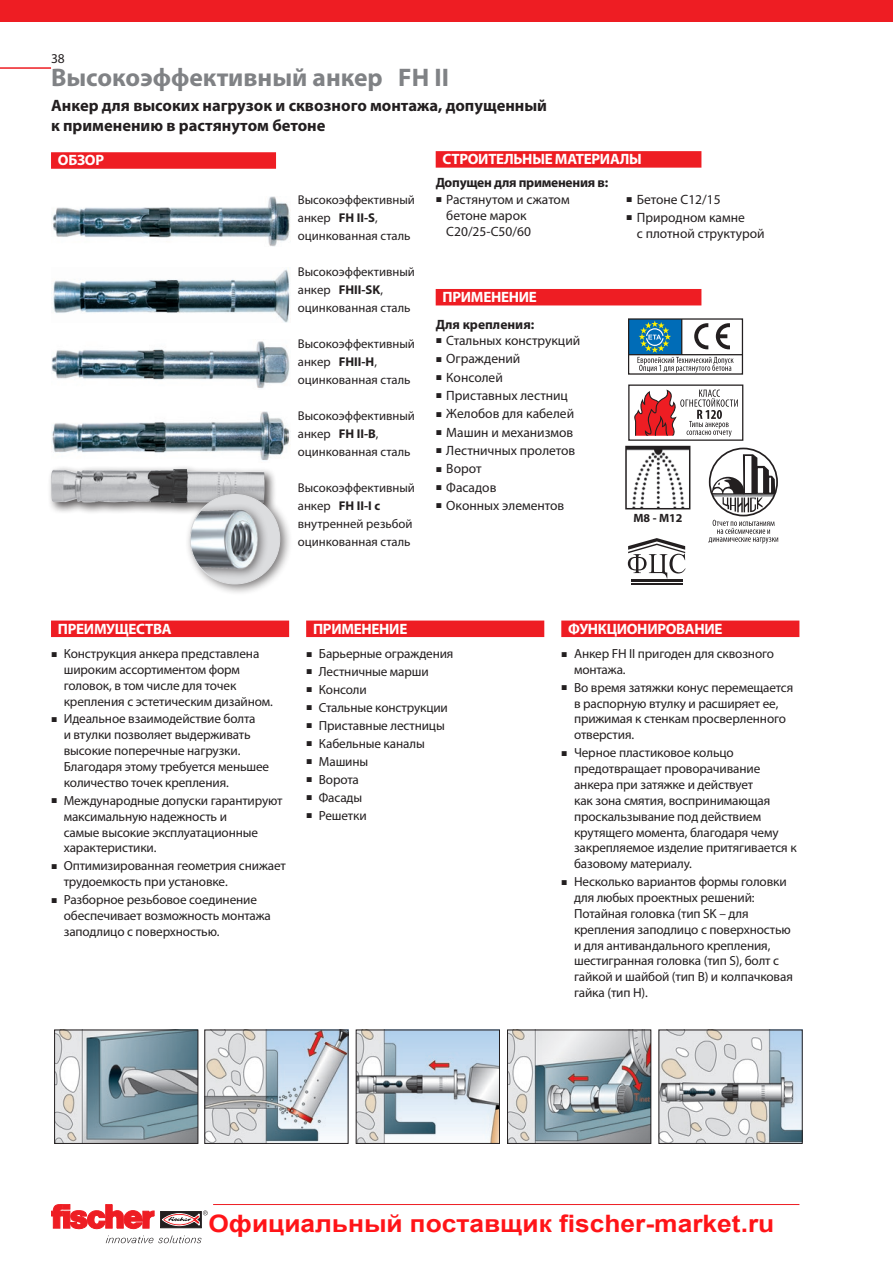
<style>
.page{position:relative;width:893px;height:1263px;background:#fff}
.page>*{position:absolute;margin:0;border:0;box-sizing:border-box;transform-origin:0 0}
.t1{font:700 25.5px "Myriad Pro";color:#808285}
.t2{font:700 24px "Arial";color:#ff1418;scale:1.1 1}
.t3{font:700 16.5px/19.8px "Myriad Pro";color:#231f20}
.t4{font:700 15px "Myriad Pro";letter-spacing:-.02em;color:#fff}
.t5{font:13.5px/16.2px "Myriad Pro";color:#231f20}
.t6{font:700 13.5px "Myriad Pro";letter-spacing:-.02em;color:#231f20}
.t7{font:700 13.5px "Myriad Pro";color:#231f20}
.t8{font:13.2px/15.9px "Myriad Pro";letter-spacing:-.01em;color:#231f20}
.t9{font:12.75px/18px "Myriad Pro";color:#231f20}
.t10{font:700 12px "Myriad Pro";color:#231f20}
.s1{font-weight:700}
.s2{font-family:"Arial";font-size:10.5px}
</style>
<div class="page">
<div style="left:0;top:0;width:893px;height:21px;background:#ee1d23"></div>
<hr style="left:0;top:67px;width:51px;height:2px;background:#ee1d23">
<hr style="left:213px;top:1204px;width:586px;height:1px;background:#ee1d23">
<svg style="left:160px;top:1211px;width:42px;height:17px"></svg>
<svg style="left:51px;top:1204px;width:103px;height:25px"></svg>
<svg style="left:162px;top:1210px;width:46px;height:15px"></svg>
<svg style="left:106px;top:1235px;width:95px;height:8px"></svg>
<img style="left:52px;top:196px;width:238px;height:50px">
<img style="left:52px;top:412px;width:238px;height:49px">
<img style="left:51px;top:341px;width:239px;height:48px">
<img style="left:51px;top:269px;width:239px;height:54px">
<img style="left:628px;top:449px;width:59px;height:56px">
<div style="left:625px;top:446px;width:65px;height:63px;border:2px solid #231f20"></div>
<div style="left:47px;top:465px;width:230px;height:50px;background:#231f20;opacity:.75"></div>
<img style="left:51px;top:469px;width:214px;height:34px">
<div style="left:184px;top:488px;width:108px;height:108px;background:#231f20;opacity:.6"></div>
<div style="left:190px;top:504px;width:79px;height:76px;background:#231f20;opacity:.6"></div>
<img style="left:190px;top:494px;width:90px;height:90px;border-radius:45px">
<img style="left:206px;top:1031px;width:140px;height:111px">
<div style="left:204px;top:1029px;width:144px;height:115px;border:1px solid #231f20"></div>
<img style="left:358px;top:1031px;width:140px;height:111px">
<div style="left:356px;top:1029px;width:144px;height:115px;border:1px solid #231f20"></div>
<img style="left:509px;top:1031px;width:140px;height:111px">
<div style="left:507px;top:1029px;width:144px;height:115px;border:1px solid #231f20"></div>
<img style="left:660px;top:1031px;width:141px;height:111px">
<div style="left:658px;top:1029px;width:145px;height:115px;border:1px solid #231f20"></div>
<img style="left:56px;top:1031px;width:140px;height:111px">
<div style="left:54px;top:1029px;width:144px;height:115px;border:1px solid #231f20"></div>
<div style="left:51px;top:620px;width:238px;height:17px;background:#ee1d23"></div>
<div style="left:306px;top:620px;width:238px;height:17px;background:#ee1d23"></div>
<div style="left:561px;top:620px;width:238px;height:17px;background:#ee1d23"></div>
<hr style="left:631px;top:579px;width:52px;height:3px;background:#231f20">
<hr style="left:631px;top:583px;width:52px;height:2px;background:#231f20">
<svg style="left:628px;top:538px;width:58px;height:40px"></svg>
<div style="left:629px;top:319px;width:53px;height:36px;background:#006cb7"></div>
<div style="left:628px;top:319px;width:115px;height:56px;border:1px solid #231f20"></div>
<svg style="left:637px;top:321px;width:97px;height:52px"></svg>
<hr style="left:629px;top:354px;width:113px;height:1px;background:#231f20">
<hr style="left:681px;top:319px;width:1px;height:36px;background:#231f20">
<svg style="left:709px;top:520px;width:69px;height:24px"></svg>
<div style="left:709px;top:448px;width:69px;height:68px;border:2px solid #231f20;border-radius:50%"></div>
<svg style="left:712px;top:454px;width:63px;height:58px"></svg>
<div style="left:628px;top:384px;width:115px;height:57px;border:1px solid #231f20"></div>
<svg style="left:634px;top:389px;width:104px;height:48px"></svg>
<div style="left:51px;top:152px;width:225px;height:17px;background:#ee1d23"></div>
<div style="left:436px;top:151px;width:265px;height:17px;background:#ee1d23"></div>
<div style="left:436px;top:289px;width:265px;height:16px;background:#ee1d23"></div>
<p class="t5" style="left:51px;top:50px;width:15px">38</p>
<h1 class="t1" style="left:51px;top:61px;width:399px">Высокоэффективный анкер FH II</h1>
<p class="t3" style="left:51px;top:95px;width:498px">Анкер для высоких нагрузок и сквозного монтажа, допущенный к применению в растянутом бетоне</p>
<p class="t4" style="left:58px;top:150px;width:48px">ОБЗОР</p>
<p class="t9" style="left:298px;top:190px;width:119px">Высокоэффективный анкер <span class="s1">FH II-S</span>, оцинкованная сталь</p>
<p class="t9" style="left:298px;top:262px;width:119px">Высокоэффективный анкер <span class="s1">FHII-SK</span>, оцинкованная сталь</p>
<p class="t9" style="left:298px;top:334px;width:119px">Высокоэффективный анкер <span class="s1">FHII-H</span>, оцинкованная сталь</p>
<p class="t9" style="left:298px;top:407px;width:119px">Высокоэффективный анкер <span class="s1">FH II-B</span>, оцинкованная сталь</p>
<p class="t9" style="left:298px;top:479px;width:119px">Высокоэффективный анкер <span class="s1">FH II-I с </span>внутренней резьбой оцинкованная сталь</p>
<p class="t5" style="left:299px;top:193px;width:126px">Высокоэффективный анкер <span class="s1">FH II-S</span>, оцинкованная сталь</p>
<p class="t5" style="left:299px;top:265px;width:126px">Высокоэффективный анкер <span class="s1">FH II-SK</span>, оцинкованная сталь</p>
<p class="t5" style="left:299px;top:336px;width:126px">Высокоэффективный анкер <span class="s1">FH II-H</span>, оцинкованная сталь</p>
<p class="t5" style="left:299px;top:409px;width:126px">Высокоэффективный анкер <span class="s1">FH II-B</span>, оцинкованная сталь</p>
<p class="t5" style="left:299px;top:485px;width:123px">анкер FH II-I с внутренней резьбой оцинкованная сталь</p>
<p class="t4" style="left:443px;top:149px;width:201px">СТРОИТЕЛЬНЫЕ МАТЕРИАЛЫ</p>
<p class="t6" style="left:436px;top:174px;width:174px">Допущен для применения в:</p>
<p class="t5" style="left:446px;top:191px;width:125px;text-indent:-11px"><span class="s2">■</span> Растянутом и сжатом бетоне марок<br>C20/25-C50/60</p>
<p class="t5" style="left:626px;top:191px;width:96px"><span class="s2">■</span> Бетоне C12/15</p>
<p class="t5" style="left:637px;top:209px;width:129px;text-indent:-11px"><span class="s2">■</span> Природном камне<br>с плотной структурой</p>
<p class="t4" style="left:443px;top:287px;width:96px">ПРИМЕНЕНИЕ</p>
<p class="t7" style="left:436px;top:315px;width:100px">Для крепления:</p>
<p class="t5" style="left:436px;top:332px;width:146px"><span class="s2">■</span> Стальных конструкций</p>
<p class="t5" style="left:436px;top:350px;width:86px"><span class="s2">■</span> Ограждений</p>
<p class="t5" style="left:436px;top:369px;width:69px"><span class="s2">■</span> Консолей</p>
<p class="t5" style="left:436px;top:387px;width:134px"><span class="s2">■</span> Приставных лестниц</p>
<p class="t5" style="left:436px;top:405px;width:140px"><span class="s2">■</span> Желобов для кабелей</p>
<p class="t5" style="left:436px;top:424px;width:139px"><span class="s2">■</span> Машин и механизмов</p>
<p class="t5" style="left:436px;top:442px;width:141px"><span class="s2">■</span> Лестничных пролетов</p>
<p class="t5" style="left:436px;top:460px;width:47px"><span class="s2">■</span> Ворот</p>
<p class="t5" style="left:436px;top:479px;width:62px"><span class="s2">■</span> Фасадов</p>
<p class="t5" style="left:436px;top:497px;width:130px"><span class="s2">■</span> Оконных элементов</p>
<p class="t10" style="left:633px;top:510px;width:50px">M8 - M12</p>
<p class="t4" style="left:58px;top:619px;width:115px">ПРЕИМУЩЕСТВА</p>
<p class="t8" style="left:64px;top:645px;width:211px;text-indent:-13px"><span class="s2">■</span> Конструкция анкера представлена широким ассортиментом форм головок, в том числе для точек крепления с эстетическим дизайном.</p>
<p class="t8" style="left:64px;top:711px;width:207px;text-indent:-13px"><span class="s2">■</span> Идеальное взаимодействие болта<br>и втулки позволяет выдерживать высокие поперечные нагрузки.<br>Благодаря этому требуется меньшее количество точек крепления.</p>
<p class="t8" style="left:64px;top:792px;width:220px;text-indent:-13px"><span class="s2">■</span> Международные допуски гарантируют максимальную надежность и<br>самые высокие эксплуатационные характеристики.</p>
<p class="t8" style="left:64px;top:858px;width:224px;text-indent:-13px"><span class="s2">■</span> Оптимизированная геометрия снижает трудоемкость при установке.</p>
<p class="t8" style="left:64px;top:891px;width:209px;text-indent:-13px"><span class="s2">■</span> Разборное резьбовое соединение обеспечивает возможность монтажа заподлицо с поверхностью.</p>
<p class="t4" style="left:313px;top:619px;width:96px">ПРИМЕНЕНИЕ</p>
<p class="t8" style="left:306px;top:645px;width:149px"><span class="s2">■</span> Барьерные ограждения</p>
<p class="t8" style="left:306px;top:663px;width:124px"><span class="s2">■</span> Лестничные марши</p>
<p class="t8" style="left:306px;top:681px;width:62px"><span class="s2">■</span> Консоли</p>
<p class="t8" style="left:306px;top:699px;width:143px"><span class="s2">■</span> Стальные конструкции</p>
<p class="t8" style="left:306px;top:717px;width:140px"><span class="s2">■</span> Приставные лестницы</p>
<p class="t8" style="left:306px;top:735px;width:120px"><span class="s2">■</span> Кабельные каналы</p>
<p class="t8" style="left:306px;top:753px;width:64px"><span class="s2">■</span> Машины</p>
<p class="t8" style="left:306px;top:771px;width:54px"><span class="s2">■</span> Ворота</p>
<p class="t8" style="left:306px;top:789px;width:58px"><span class="s2">■</span> Фасады</p>
<p class="t8" style="left:306px;top:807px;width:62px"><span class="s2">■</span> Решетки</p>
<p class="t4" style="left:568px;top:619px;width:156px">ФУНКЦИОНИРОВАНИЕ</p>
<p class="t8" style="left:574px;top:645px;width:202px;text-indent:-13px"><span class="s2">■</span> Анкер FH II пригоден для сквозного монтажа.</p>
<p class="t8" style="left:574px;top:679px;width:221px;text-indent:-13px"><span class="s2">■</span> Во время затяжки конус перемещается в распорную втулку и расширяет ее, прижимая к стенкам просверленного отверстия.</p>
<p class="t8" style="left:574px;top:745px;width:224px;text-indent:-13px"><span class="s2">■</span> Черное пластиковое кольцо предотвращает проворачивание анкера при затяжке и действует<br>как зона смятия, воспринимающая проскальзывание под действием крутящего момента, благодаря чему закрепляемое изделие притягивается к базовому материалу.</p>
<p class="t8" style="left:574px;top:873px;width:220px;text-indent:-13px"><span class="s2">■</span> Несколько вариантов формы головки для любых проектных решений:<br>Потайная головка (тип SK – для крепления заподлицо с поверхностью и для антивандального крепления, шестигранная головка (тип S), болт с гайкой и шайбой (тип B) и колпачковая гайка (тип H).</p>
<h2 class="t2" style="left:208px;top:1210px;width:516px">Официальный поставщик fischer-market.ru</h2>
</div>
